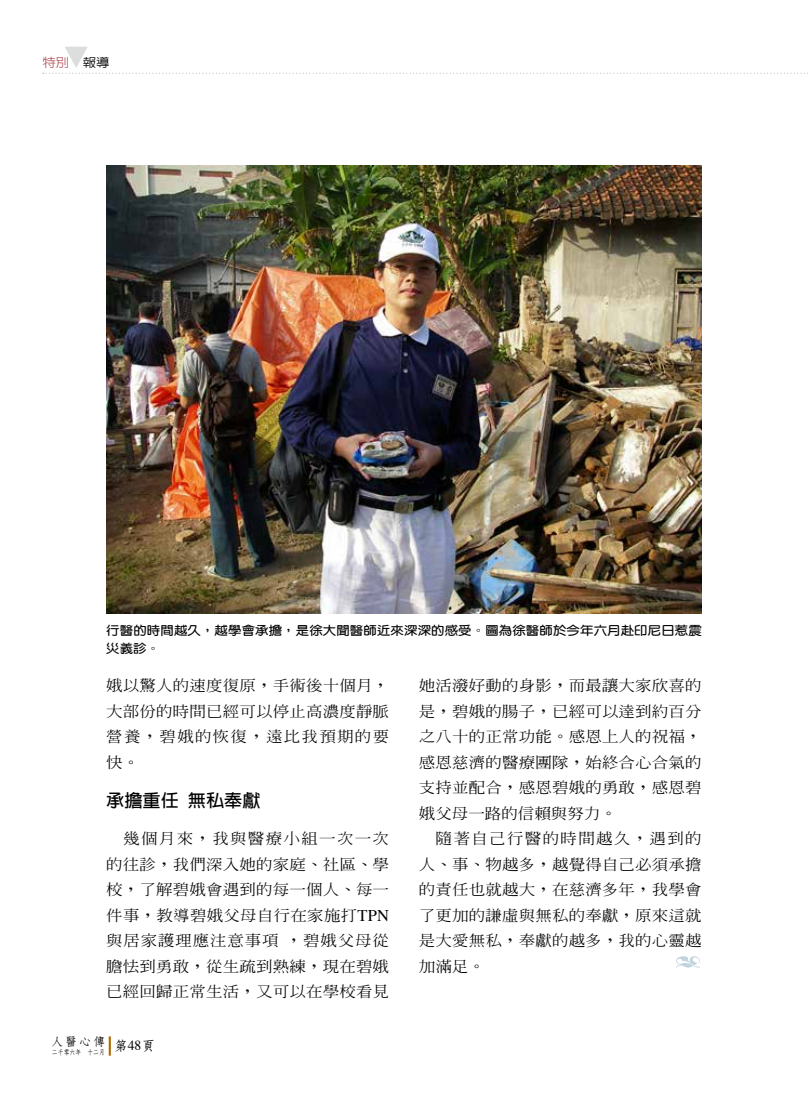
<style>
.page{position:relative;width:808px;height:1106px;background:#fff}
.page>*{position:absolute;margin:0;border:0;box-sizing:border-box;transform-origin:0 0}
.t1{font:700 17.55px "Lin Gothic";color:#000}
.t2{font:500 14.85px/25.5px "Inn Ming";letter-spacing:.01em;color:#000;text-align:justify;scale:1.11 1}
.t3{font:700 12.15px/18px "Yen Round";letter-spacing:.015em;color:#000;scale:1.1 1}
.t4{font:500 12.15px "Lin Gothic";color:#b15056;scale:1.11 1}
.t5{font:700 11.7px "Nan Sung";color:#000;scale:1.05 1}
.t6{font:700 7.2px "Nan Sung";color:#000;scale:.82 1}
.s1{color:#000}
.s2{font-family:"Times";font-weight:400;font-size:16.35px}
</style>
<div class="page">
<img style="left:106px;top:166px;width:596px;height:448px">
<svg style="left:109px;top:1036px;width:2px;height:19px"></svg>
<svg style="left:43px;top:47px;width:765px;height:27px"></svg>
<svg style="left:676px;top:956px;width:24px;height:11px"></svg>
<p class="t4" style="left:42px;top:57px;width:62px">特別 <span class="s1">報導</span></p>
<p class="t3" style="left:106px;top:622px;width:543px">行醫的時間越久，越學會承擔，是徐大聞醫師近來深深的感受。圖為徐醫師於今年六月赴印尼日惹震災義診。</p>
<p class="t2" style="left:106px;top:672px;width:256px">娥以驚人的速度復原，手術後十個月，大部份的時間已經可以停止高濃度靜脈營養，碧娥的恢復，遠比我預期的要快。</p>
<p class="t1" style="left:106px;top:791px;width:156px">承擔重任 無私奉獻</p>
<p class="t2" style="left:106px;top:825px;width:256px;text-indent:17px">幾個月來，我與醫療小組一次一次的往診，我們深入她的家庭、社區、學校，了解碧娥會遇到的每一個人、每一件事，教導碧娥父母自行在家施打<span class="s2">TPN</span>與居家護理應注意事項，碧娥父母從膽怯到勇敢，從生疏到熟練，現在碧娥已經回歸正常生活，又可以在學校看見</p>
<p class="t5" style="left:51px;top:1035px;width:53px">人醫心傳</p>
<p class="t6" style="left:52px;top:1048px;width:127px">二千零六年 十二月 <sup>第</sup><sup>48</sup><sup>頁</sup></p>
<p class="t2" style="left:419px;top:672px;width:256px">她活潑好動的身影，而最讓大家欣喜的是，碧娥的腸子，已經可以達到約百分之八十的正常功能。感恩上人的祝福，感恩慈濟的醫療團隊，始終合心合氣的支持並配合，感恩碧娥的勇敢，感恩碧娥父母一路的信賴與努力。</p>
<p class="t2" style="left:419px;top:825px;width:256px;text-indent:17px">隨著自己行醫的時間越久，遇到的人、事、物越多，越覺得自己必須承擔的責任也就越大，在慈濟多年，我學會了更加的謙虛與無私的奉獻，原來這就是大愛無私，奉獻的越多，我的心靈越加滿足。</p>
</div>
